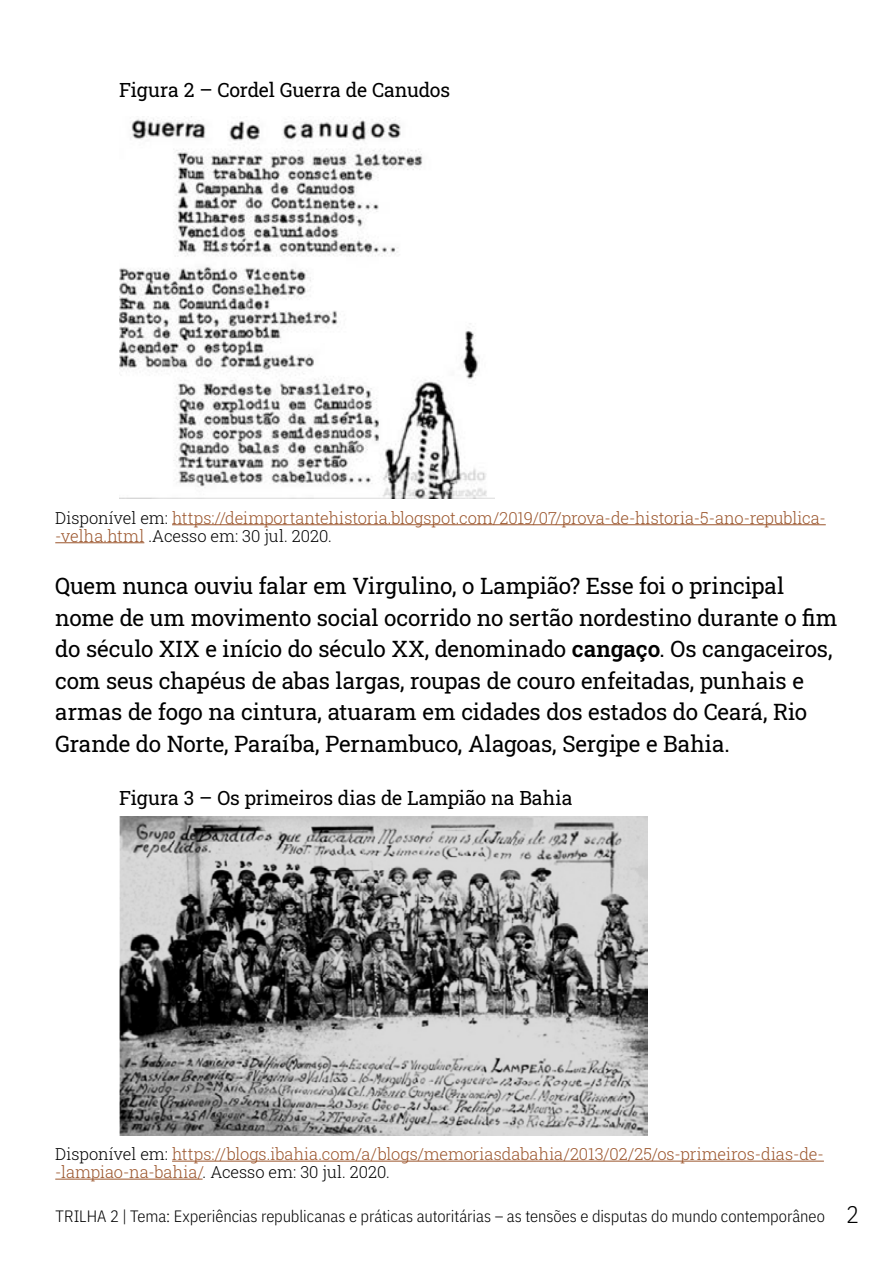
<style>
.page{position:relative;width:893px;height:1263px;background:#fff}
.page>*{position:absolute;margin:0;border:0;box-sizing:border-box;transform-origin:0 0}
.Texto_normal{font:22.5px/31.5px "Roboto Slab";letter-spacing:-.005em;color:#000}
.Figura{font:19.5px "Roboto Slab";letter-spacing:-.005em;color:#000}
.Fonte_imagem{font:300 16.5px/18px "Roboto Slab";letter-spacing:-.005em;color:#9b552c}
.t1{font:300 16.5px "IBM Plex Sans Cond";letter-spacing:-.005em;color:#000}
.s1{color:#000}
.s2{font-weight:600}
.s3{font-size:24px}
</style>
<div class="page">
<hr style="left:172px;top:524px;width:654px;height:1px;background:#9b552c">
<hr style="left:55px;top:542px;width:89px;height:1px;background:#9b552c">
<hr style="left:172px;top:1161px;width:652px;height:1px;background:#9b552c">
<hr style="left:55px;top:1179px;width:148px;height:1px;background:#9b552c">
<img style="left:119px;top:118px;width:375px;height:381px">
<img style="left:119px;top:816px;width:528px;height:320px">
<p class="Figura" style="left:119px;top:77px;width:333px">Figura 2 – Cordel Guerra de Canudos</p>
<p class="Fonte_imagem" style="left:55px;top:508px;width:772px"><span class="s1">Disponível em:</span> https://deimportantehistoria.blogspot.com/2019/07/prova-de-historia-5-ano-republica--velha.html <span class="s1">.Acesso em: 30 jul. 2020.</span></p>
<p class="Texto_normal" style="left:55px;top:569px;width:784px">Quem nunca ouviu falar em Virgulino, o Lampião? Esse foi o principal nome de um movimento social ocorrido no sertão nordestino durante o fim do século XIX e início do século XX, denominado <span class="s2">cangaço</span>. Os cangaceiros, com seus chapéus de abas largas, roupas de couro enfeitadas, punhais e armas de fogo na cintura, atuaram em cidades dos estados do Ceará, Rio Grande do Norte, Paraíba, Pernambuco, Alagoas, Sergipe e Bahia.</p>
<p class="Figura" style="left:119px;top:785px;width:455px">Figura 3 – Os primeiros dias de Lampião na Bahia</p>
<p class="Fonte_imagem" style="left:55px;top:1144px;width:770px"><span class="s1">Disponível em:</span> https://blogs.ibahia.com/a/blogs/memoriasdabahia/2013/02/25/os-primeiros-dias-de--lampiao-na-bahia/<span class="s1">. Acesso em: 30 jul. 2020.</span></p>
<p class="t1" style="left:56px;top:1203px;width:805px">TRILHA 2 | Tema: Experiências republicanas e práticas autoritárias – as tensões e disputas do mundo contemporâneo <span class="s3">2</span></p>
</div>
